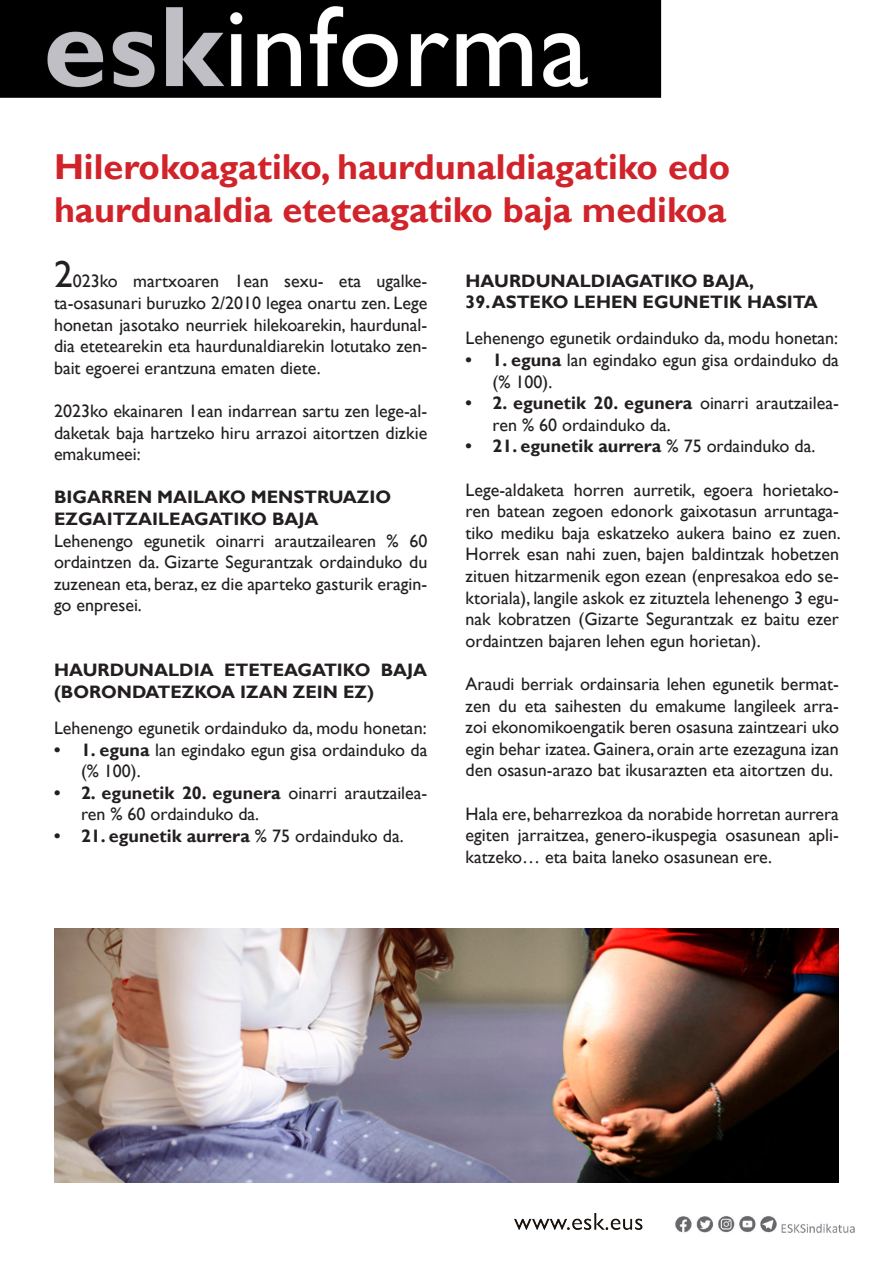
<style>
.page{position:relative;width:893px;height:1263px;background:#fff}
.page>*{position:absolute;margin:0;border:0;box-sizing:border-box;transform-origin:0 0}
.t1{font:700 36px "Gill Sans";color:#d1232a}
.t2{font:18px/21.6px "Gill Sans";color:#231f20;text-align:justify}
.t3{font:700 18px/21.6px "Gill Sans";color:#231f20}
.s1{font-size:37.5px}
.s2{font-weight:700}
.s3{font-weight:400}
</style>
<div class="page">
<img style="left:0;top:0;width:855px;height:1233px">
<div style="left:0;top:130px;width:893px;height:457px;background:#fff"></div>
<img style="left:54px;top:928px;width:785px;height:254px">
<p class="t1" style="left:54px;top:145px;width:678px">Hilerokoagatiko, haurdunaldiagatiko edo</p>
<p class="t1" style="left:54px;top:188px;width:674px">haurdunaldia eteteagatiko baja medikoa</p>
<p class="t2" style="left:54px;top:271px;width:375px"><span class="s1">2</span>023ko martxoaren 1ean sexu- eta ugalke&shy;ta-osasunari buruzko 2/2010 legea onartu zen. Lege honetan jasotako neurriek hilekoarekin, haurdunal&shy;dia etetearekin eta haurdunaldiarekin lotutako zen&shy;bait egoerei erantzuna ematen diete.</p>
<p class="t2" style="left:54px;top:400px;width:375px">2023ko ekainaren 1ean indarrean sartu zen lege-al&shy;daketak baja hartzeko hiru arrazoi aitortzen dizkie emakumeei:</p>
<p class="t3" style="left:54px;top:487px;width:339px">BIGARREN MAILAKO MENSTRUAZIO</p>
<p class="t3" style="left:54px;top:509px;width:266px">EZGAITZAILEAGATIKO BAJA</p>
<p class="t2" style="left:54px;top:530px;width:375px">Lehenengo egunetik oinarri arautzailearen % 60 ordaintzen da. Gizarte Segurantzak ordainduko du zuzenean eta, beraz, ez die aparteko gasturik eragin&shy;go enpresei.</p>
<p class="t3" style="left:54px;top:660px;width:375px">HAURDUNALDIA ETETEAGATIKO BAJA (BORONDATEZKOA IZAN ZEIN EZ)</p>
<p class="t2" style="left:54px;top:717px;width:374px">Lehenengo egunetik ordainduko da, modu honetan:</p>
<p class="t2" style="left:81px;top:739px;width:348px;text-indent:-27px"><span class="s2">• 1. eguna</span> lan egindako egun gisa ordainduko da (% 100).</p>
<p class="t2" style="left:81px;top:782px;width:348px;text-indent:-27px"><span class="s2">• 2. egunetik 20. egunera</span> oinarri arautzailea&shy;ren % 60 ordainduko da.</p>
<p class="t3" style="left:54px;top:825px;width:351px">• 21. egunetik aurrera <span class="s3">% 75 ordainduko da.</span></p>
<p class="t3" style="left:466px;top:270px;width:290px">HAURDUNALDIAGATIKO BAJA,</p>
<p class="t3" style="left:466px;top:292px;width:354px">39. ASTEKO LEHEN EGUNETIK HASITA</p>
<p class="t2" style="left:466px;top:328px;width:374px">Lehenengo egunetik ordainduko da, modu honetan:</p>
<p class="t2" style="left:493px;top:349px;width:348px;text-indent:-27px"><span class="s2">• 1. eguna</span> lan egindako egun gisa ordainduko da (% 100).</p>
<p class="t2" style="left:493px;top:393px;width:348px;text-indent:-27px"><span class="s2">• 2. egunetik 20. egunera</span> oinarri arautzailea&shy;ren % 60 ordainduko da.</p>
<p class="t3" style="left:466px;top:436px;width:351px">• 21. egunetik aurrera <span class="s3">% 75 ordainduko da.</span></p>
<p class="t2" style="left:466px;top:479px;width:377px">Lege-aldaketa horren aurretik, egoera horietako&shy;ren batean zegoen edonork gaixotasun arruntaga&shy;tiko mediku baja eskatzeko aukera baino ez zuen.<br>Horrek esan nahi zuen, bajen baldintzak hobetzen zituen hitzarmenik egon ezean (enpresakoa edo se&shy;ktoriala), langile askok ez zituztela lehenengo 3 egu&shy;nak kobratzen (Gizarte Segurantzak ez baitu ezer ordaintzen bajaren lehen egun horietan).</p>
<p class="t2" style="left:466px;top:673px;width:375px">Araudi berriak ordainsaria lehen egunetik bermat&shy;zen du eta saihesten du emakume langileek arra&shy;zoi ekonomikoengatik beren osasuna zaintzeari uko egin behar izatea. Gainera, orain arte ezezaguna izan den osasun-arazo bat ikusarazten eta aitortzen du.</p>
<p class="t2" style="left:466px;top:803px;width:375px">Hala ere, beharrezkoa da norabide horretan aurrera egiten jarraitzea, genero-ikuspegia osasunean apli&shy;katzeko… eta baita laneko osasunean ere.</p>
</div>
